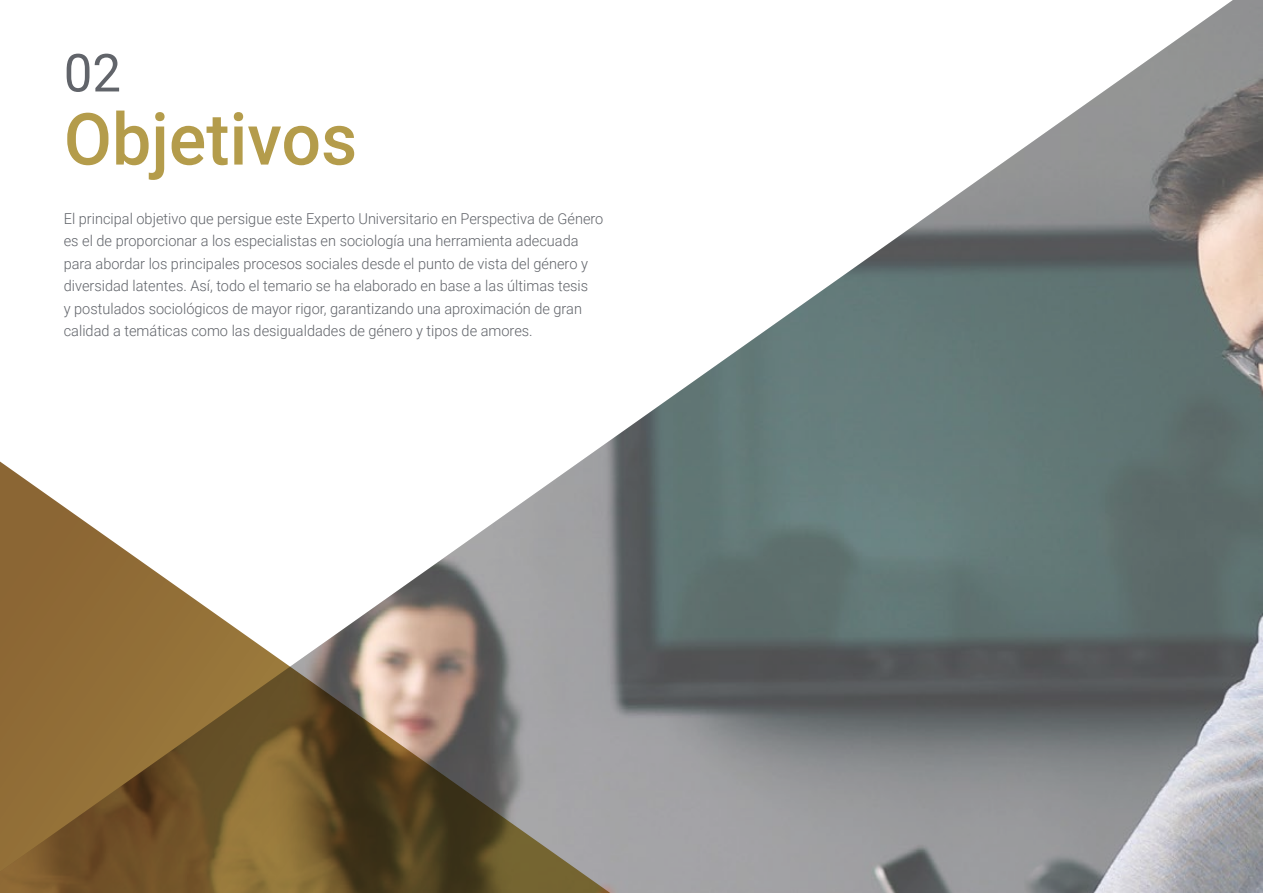
<style>
.page{position:relative;width:1263px;height:893px;background:#fff}
.page>*{position:absolute;margin:0;border:0;box-sizing:border-box;transform-origin:0 0}
.t1{font:500 72px "Roboto";color:#b49c4b}
.t2{font:52.5px "Roboto";color:#61646a}
.t3{font:300 15px/22.5px "Roboto";color:#61646a}
</style>
<div class="page">
<img style="left:602px;top:0;width:661px;height:893px">
<svg style="left:0;top:446px;width:640px;height:447px"></svg>
<h2 class="t2" style="left:64px;top:36px;width:59px">02</h2>
<h1 class="t1" style="left:64px;top:89px;width:295px">Objetivos</h1>
<p class="t3" style="left:64px;top:207px;width:541px">El principal objetivo que persigue este Experto Universitario en Perspectiva de Género es el de proporcionar a los especialistas en sociología una herramienta adecuada para abordar los principales procesos sociales desde el punto de vista del género y diversidad latentes. Así, todo el temario se ha elaborado en base a las últimas tesis<br>y postulados sociológicos de mayor rigor, garantizando una aproximación de gran calidad a temáticas como las desigualdades de género y tipos de amores.</p>
</div>
